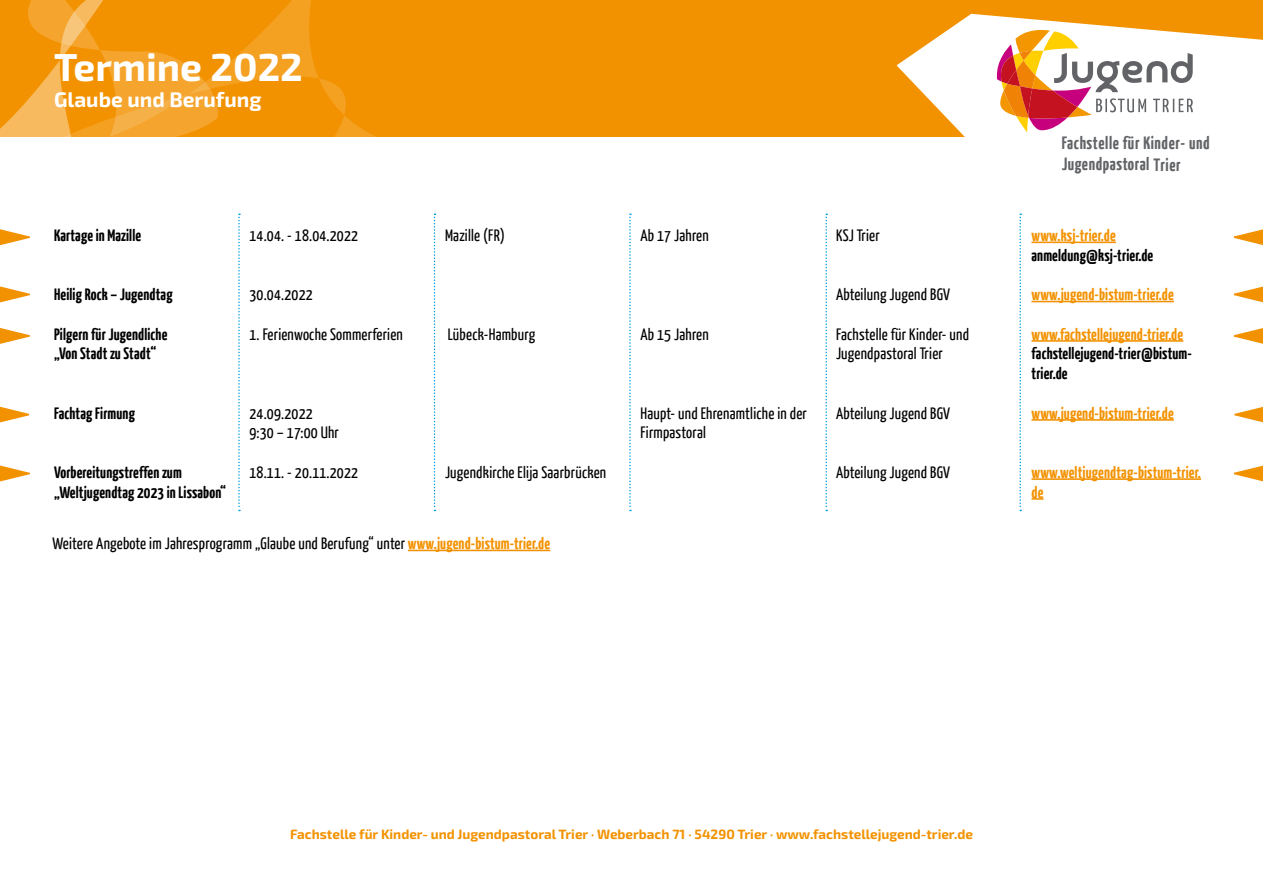
<style>
.page{position:relative;width:1263px;height:893px;background:#fff}
.page>*{position:absolute;margin:0;border:0;box-sizing:border-box;transform-origin:0 0}
.t1{font:700 39px "Exo 2.0";color:#fff}
.t2{font:700 21px "Exo 2.0";color:#fff}
.t3{font:700 17.85px "BDKJ";letter-spacing:.02em;color:#616366}
.t4{font:16.5px/19.8px "BDKJ";color:#000}
.t5{font:700 16.5px/19.8px "BDKJ";color:#000}
.t6{font:700 16.5px/19.8px "BDKJ";color:#f39200}
.t7{font:700 13.5px "Exo 2.0";color:#f39200}
.s1{font-weight:700;color:#f39200}
.s2{font-family:"BDKJ"}
</style>
<div class="page">
<hr style="left:408px;top:550px;width:142px;height:1px;background:#f39200">
<hr style="left:1031px;top:242px;width:85px;height:1px;background:#f39200">
<hr style="left:1031px;top:340px;width:152px;height:2px;background:#f39200">
<hr style="left:1031px;top:478px;width:170px;height:2px;background:#f39200">
<svg style="left:1031px;top:498px;width:12px;height:2px"></svg>
<hr style="left:1031px;top:301px;width:143px;height:1px;background:#f39200">
<hr style="left:1031px;top:419px;width:143px;height:2px;background:#f39200">
<svg style="left:238px;top:214px;width:2px;height:297px"></svg>
<svg style="left:434px;top:214px;width:1px;height:297px"></svg>
<svg style="left:629px;top:214px;width:2px;height:297px"></svg>
<svg style="left:825px;top:214px;width:2px;height:297px"></svg>
<svg style="left:1019px;top:214px;width:2px;height:297px"></svg>
<svg style="left:0;top:229px;width:30px;height:17px"></svg>
<svg style="left:1233px;top:229px;width:30px;height:16px"></svg>
<svg style="left:0;top:286px;width:30px;height:17px"></svg>
<svg style="left:1233px;top:286px;width:30px;height:17px"></svg>
<svg style="left:0;top:406px;width:30px;height:17px"></svg>
<svg style="left:1234px;top:407px;width:29px;height:16px"></svg>
<svg style="left:0;top:328px;width:30px;height:16px"></svg>
<svg style="left:1233px;top:328px;width:30px;height:16px"></svg>
<svg style="left:0;top:465px;width:30px;height:17px"></svg>
<svg style="left:1233px;top:465px;width:30px;height:17px"></svg>
<div style="left:0;top:0;width:1263px;height:136px;background:#f39200"></div>
<svg style="left:222px;top:0;width:274px;height:137px"></svg>
<svg style="left:0;top:0;width:222px;height:137px"></svg>
<svg style="left:896px;top:14px;width:367px;height:123px;fill:#fff"></svg>
<svg style="left:995px;top:26px;width:198px;height:107px;background:#e7c6b7"></svg>
<h1 class="t1" style="left:54px;top:44px;width:250px">Termine 2022</h1>
<p class="t2" style="left:54px;top:87px;width:209px">Glaube und Berufung</p>
<p class="t3" style="left:1062px;top:131px;width:150px">Fachstelle für Kinder- und</p>
<p class="t3" style="left:1062px;top:152px;width:121px">Jugendpastoral Trier</p>
<p class="t5" style="left:54px;top:225px;width:89px">Kartage in Mazille</p>
<p class="t4" style="left:249px;top:225px;width:110px">14.04. - 18.04.2022</p>
<p class="t4" style="left:445px;top:225px;width:62px">Mazille (FR)</p>
<p class="t4" style="left:640px;top:225px;width:70px">Ab 17 Jahren</p>
<p class="t4" style="left:836px;top:225px;width:45px">KSJ Trier</p>
<p class="t6" style="left:1031px;top:225px;width:86px">www.ksj-trier.de</p>
<p class="t5" style="left:1031px;top:244px;width:123px">anmeldung@ksj-trier.de</p>
<p class="t5" style="left:54px;top:284px;width:120px">Heilig Rock – Jugendtag</p>
<p class="t4" style="left:249px;top:284px;width:65px">30.04.2022</p>
<p class="t4" style="left:836px;top:284px;width:116px">Abteilung Jugend BGV</p>
<p class="t6" style="left:1031px;top:284px;width:144px">www.jugend-bistum-trier.de</p>
<p class="t5" style="left:54px;top:323px;width:115px">Pilgern für Jugendliche „Von Stadt zu Stadt“</p>
<p class="t4" style="left:249px;top:323px;width:155px">1. Ferienwoche Sommerferien</p>
<p class="t4" style="left:448px;top:323px;width:89px">Lübeck-Hamburg</p>
<p class="t4" style="left:640px;top:323px;width:70px">Ab 15 Jahren</p>
<p class="t4" style="left:836px;top:323px;width:135px">Fachstelle für Kinder- und<br>Jugendpastoral Trier</p>
<p class="t6" style="left:1031px;top:323px;width:153px">www.fachstellejugend-trier.de</p>
<p class="t5" style="left:1031px;top:343px;width:162px">fachstellejugend-trier@bistum&shy;trier.de</p>
<p class="t5" style="left:54px;top:402px;width:83px">Fachtag Firmung</p>
<p class="t4" style="left:249px;top:402px;width:91px">24.09.2022<br>9:30 – 17:00 Uhr</p>
<p class="t4" style="left:640px;top:402px;width:168px">Haupt- und Ehrenamtliche in der<br>Firmpastoral</p>
<p class="t4" style="left:836px;top:402px;width:116px">Abteilung Jugend BGV</p>
<p class="t6" style="left:1031px;top:402px;width:144px">www.jugend-bistum-trier.de</p>
<p class="t5" style="left:54px;top:461px;width:174px">Vorbereitungstreffen zum „Weltjugendtag 2023 in Lissabon“</p>
<p class="t4" style="left:52px;top:533px;width:499px">Weitere Angebote im Jahresprogramm „Glaube und Berufung“ unter <span class="s1">www.jugend-bistum-trier.de</span></p>
<p class="t4" style="left:445px;top:462px;width:163px">Jugendkirche Elija Saarbrücken</p>
<p class="t4" style="left:249px;top:462px;width:110px">18.11. - 20.11.2022</p>
<p class="t4" style="left:836px;top:462px;width:116px">Abteilung Jugend BGV</p>
<p class="t6" style="left:1031px;top:461px;width:171px">www.weltjugendtag-bistum-trier. de</p>
<p class="t7" style="left:290px;top:826px;width:684px">Fachstelle für Kinder- und Jugendpastoral Trier <span class="s2">·</span> Weberbach 71 <span class="s2">·</span> 54290 Trier <span class="s2">·</span> www.fachstellejugend-trier.de</p>
</div>
